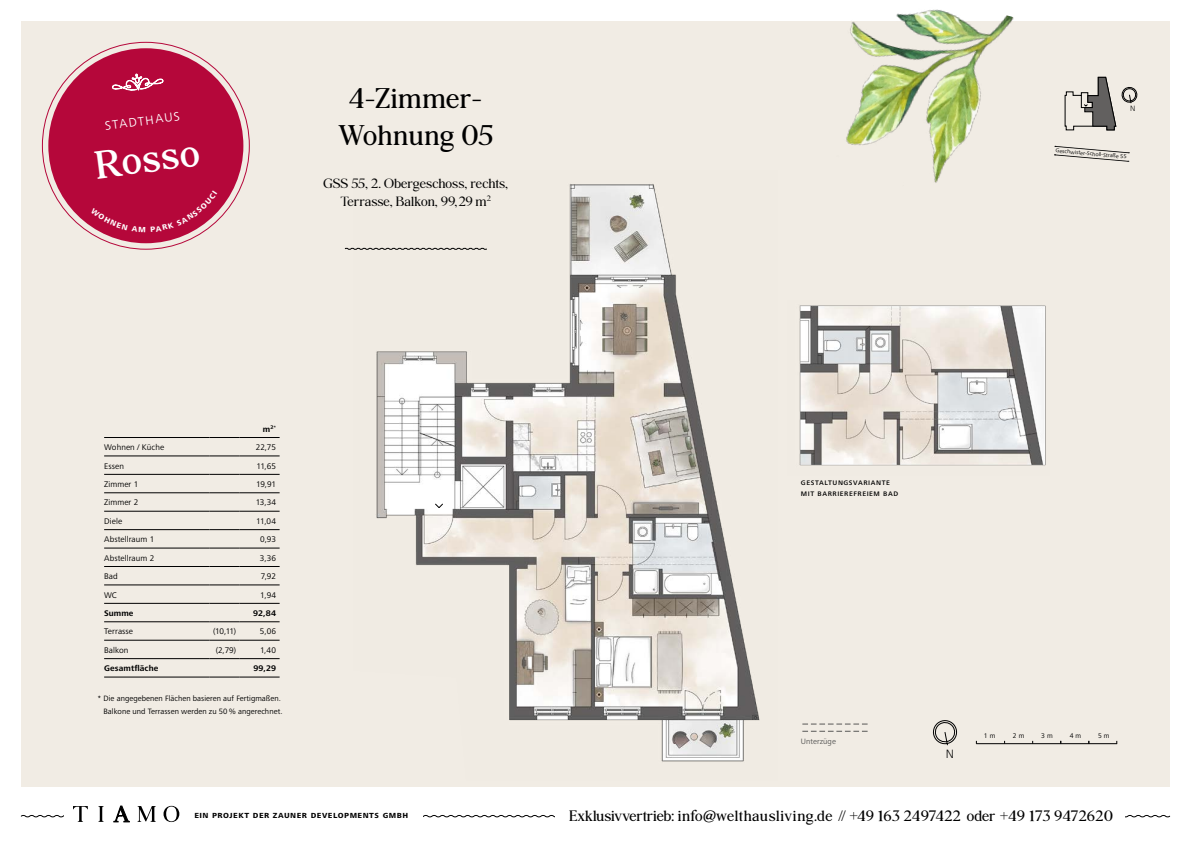
<style>
.page{position:relative;width:1191px;height:842px;background:#fff}
.page>*{position:absolute;margin:0;border:0;box-sizing:border-box;transform-origin:0 0}
.t1{font:700 44px "Agatho";color:#fff}
.t2{font:500 32px/37.5px "Agatho";letter-spacing:.005em;color:#000;text-align:center}
.t3{font:500 17px "Agatho";letter-spacing:.02em;color:#000}
.t4{font:300 16px "Frutiger Next Pro";color:#fff}
.t5{font:15.2px/18px "Agatho";color:#000;text-align:center}
.t6{font:300 12.5px "Frutiger Next Pro";color:#000}
.t7{font:700 9.5px "Frutiger Next Pro";letter-spacing:.05em;color:#000}
.t8{font:8.5px "Frutiger Next Pro";letter-spacing:.01em;color:#000}
.t9{font:500 8.5px/11px "Frutiger Next Pro";letter-spacing:.065em;color:#000}
.t10{font:700 8.5px "Frutiger Next Pro";letter-spacing:.01em;color:#000}
.t11{font:8px/12.5px "Frutiger Next Pro";letter-spacing:.005em;color:#000;text-align:right}
.t12{font:8px "Frutiger Next Pro";letter-spacing:.005em;color:#575756}
.t13{font:300 8px "Frutiger Next Pro";color:#000}
.t14{font:7px "Frutiger Next Pro";color:#000}
.t15{font:5.7px "Frutiger Next Pro";color:#000}
</style>
<div class="page">
<div style="left:21px;top:21px;width:1148px;height:766px;background:#f1ece4"></div>
<svg style="left:20px;top:805px;width:1150px;height:17px"></svg>
<svg style="left:344px;top:248px;width:8px;height:2px"></svg>
<svg style="left:1054px;top:146px;width:75px;height:16px"></svg>
<svg style="left:1064px;top:77px;width:73px;height:53px"></svg>
<hr style="left:104px;top:437px;width:106px;height:1px;background:#000">
<hr style="left:210px;top:437px;width:30px;height:1px;background:#000">
<hr style="left:240px;top:437px;width:40px;height:1px;background:#000">
<hr style="left:104px;top:456px;width:106px;height:1px;background:#000">
<hr style="left:210px;top:456px;width:30px;height:1px;background:#000">
<hr style="left:240px;top:456px;width:40px;height:1px;background:#000">
<hr style="left:104px;top:474px;width:106px;height:1px;background:#000">
<hr style="left:210px;top:474px;width:30px;height:1px;background:#000">
<hr style="left:240px;top:474px;width:40px;height:1px;background:#000">
<hr style="left:104px;top:493px;width:106px;height:1px;background:#000">
<hr style="left:210px;top:493px;width:30px;height:1px;background:#000">
<hr style="left:240px;top:493px;width:40px;height:1px;background:#000">
<hr style="left:104px;top:511px;width:106px;height:1px;background:#000">
<hr style="left:210px;top:511px;width:30px;height:1px;background:#000">
<hr style="left:240px;top:511px;width:40px;height:1px;background:#000">
<hr style="left:104px;top:529px;width:106px;height:1px;background:#000">
<hr style="left:210px;top:529px;width:30px;height:1px;background:#000">
<hr style="left:240px;top:529px;width:40px;height:1px;background:#000">
<hr style="left:104px;top:548px;width:106px;height:1px;background:#000">
<hr style="left:210px;top:548px;width:30px;height:1px;background:#000">
<hr style="left:240px;top:548px;width:40px;height:1px;background:#000">
<hr style="left:104px;top:566px;width:106px;height:1px;background:#000">
<hr style="left:210px;top:566px;width:30px;height:1px;background:#000">
<hr style="left:240px;top:566px;width:40px;height:1px;background:#000">
<hr style="left:104px;top:585px;width:106px;height:1px;background:#000">
<hr style="left:210px;top:585px;width:30px;height:1px;background:#000">
<hr style="left:240px;top:585px;width:40px;height:1px;background:#000">
<hr style="left:104px;top:603px;width:106px;height:1px;background:#000">
<hr style="left:210px;top:603px;width:30px;height:1px;background:#000">
<hr style="left:240px;top:603px;width:40px;height:1px;background:#000">
<hr style="left:104px;top:676px;width:106px;height:1px;background:#000">
<hr style="left:210px;top:676px;width:30px;height:1px;background:#000">
<hr style="left:240px;top:676px;width:40px;height:1px;background:#000">
<hr style="left:104px;top:621px;width:106px;height:1px;background:#000">
<hr style="left:210px;top:621px;width:30px;height:1px;background:#000">
<hr style="left:240px;top:621px;width:40px;height:1px;background:#000">
<hr style="left:104px;top:640px;width:106px;height:1px;background:#000">
<hr style="left:210px;top:640px;width:30px;height:1px;background:#000">
<hr style="left:240px;top:640px;width:40px;height:1px;background:#000">
<hr style="left:104px;top:658px;width:106px;height:1px;background:#000">
<hr style="left:210px;top:658px;width:30px;height:1px;background:#000">
<hr style="left:240px;top:658px;width:40px;height:1px;background:#000">
<img style="left:799px;top:305px;width:247px;height:161px">
<img style="left:352px;top:184px;width:408px;height:578px">
<svg style="left:434px;top:503px;width:9px;height:6px"></svg>
<hr style="left:976px;top:743px;width:141px;height:1px;background:#000">
<svg style="left:933px;top:720px;width:24px;height:26px"></svg>
<svg style="left:802px;top:731px;width:65px;height:1px"></svg>
<svg style="left:802px;top:724px;width:65px;height:1px"></svg>
<img style="left:846px;top:9px;width:168px;height:174px">
<div style="left:48px;top:48px;width:195px;height:195px;background:#b5073a;border-radius:50%"></div>
<svg style="left:112px;top:73px;width:51px;height:18px"></svg>
<svg style="left:191px;top:212px;width:26px;height:20px"></svg>
<h3 class="t4" style="left:104px;top:115px;width:77px;rotate:-7deg">STADTHAUS</h3>
<h1 class="t1" style="left:92px;top:145px;width:106px;rotate:-8deg">Rosso</h1>
<h2 class="t2" style="left:338px;top:80px;width:157px">4-Zimmer-<br>Wohnung 05</h2>
<h3 class="t5" style="left:323px;top:174px;width:186px">GSS 55, 2. Obergeschoss, rechts,<br>Terrasse, Balkon, 99,29 m<sup>2</sup></h3>
<p class="t10" style="left:263px;top:424px;width:15px">m²<sup>*</sup></p>
<p class="t8" style="left:104px;top:442px;width:62px">Wohnen / Küche</p>
<p class="t8" style="left:256px;top:442px;width:22px">22,75</p>
<p class="t8" style="left:104px;top:461px;width:21px">Essen</p>
<p class="t8" style="left:256px;top:461px;width:21px">11,65</p>
<p class="t8" style="left:104px;top:479px;width:36px">Zimmer 1</p>
<p class="t8" style="left:256px;top:479px;width:21px">19,91</p>
<p class="t8" style="left:104px;top:498px;width:36px">Zimmer 2</p>
<p class="t8" style="left:256px;top:498px;width:22px">13,34</p>
<p class="t8" style="left:104px;top:516px;width:20px">Diele</p>
<p class="t8" style="left:256px;top:516px;width:21px">11,04</p>
<p class="t8" style="left:104px;top:535px;width:52px">Abstellraum 1</p>
<p class="t8" style="left:260px;top:535px;width:17px">0,93</p>
<p class="t8" style="left:104px;top:553px;width:52px">Abstellraum 2</p>
<p class="t8" style="left:260px;top:553px;width:18px">3,36</p>
<p class="t8" style="left:104px;top:571px;width:15px">Bad</p>
<p class="t8" style="left:261px;top:571px;width:17px">7,92</p>
<p class="t8" style="left:104px;top:590px;width:14px">WC</p>
<p class="t8" style="left:260px;top:590px;width:17px">1,94</p>
<p class="t10" style="left:104px;top:608px;width:31px">Summe</p>
<p class="t10" style="left:253px;top:608px;width:24px">92,84</p>
<p class="t8" style="left:104px;top:627px;width:30px">Terrasse</p>
<p class="t8" style="left:213px;top:627px;width:24px">(10,11)</p>
<p class="t8" style="left:260px;top:627px;width:18px">5,06</p>
<p class="t8" style="left:104px;top:645px;width:26px">Balkon</p>
<p class="t8" style="left:216px;top:645px;width:22px">(2,79)</p>
<p class="t8" style="left:260px;top:645px;width:17px">1,40</p>
<p class="t10" style="left:104px;top:664px;width:56px">Gesamtfläche</p>
<p class="t10" style="left:253px;top:664px;width:24px">99,29</p>
<p class="t11" style="left:98px;top:692px;width:186px">* Die angegebenen Flächen basieren auf Fertigmaßen.<br>Balkone und Terrassen werden zu 50% angerechnet.</p>
<p class="t13" style="left:1130px;top:104px;width:7px">N</p>
<p class="t15" style="left:1056px;top:147px;width:73px;rotate:5deg">Geschwister-Scholl-Straße 55</p>
<p class="t9" style="left:801px;top:476px;width:99px">gestaltungsvariante mit barrierefreiem bad</p>
<p class="t12" style="left:801px;top:736px;width:36px">Unterzüge</p>
<h3 class="t6" style="left:946px;top:746px;width:10px">N</h3>
<p class="t14" style="left:984px;top:731px;width:13px">1 m</p>
<p class="t14" style="left:1013px;top:731px;width:13px">2 m</p>
<p class="t14" style="left:1041px;top:731px;width:13px">3 m</p>
<p class="t14" style="left:1069px;top:731px;width:13px">4 m</p>
<p class="t14" style="left:1098px;top:731px;width:13px">5 m</p>
<p class="t7" style="left:194px;top:810px;width:215px">ein Projekt der zauner developments gmbH</p>
<h3 class="t3" style="left:569px;top:807px;width:545px">Exklusivvertrieb: info@welthausliving.de // +49 163 2497422 oder +49 173 9472620</h3>
</div>
